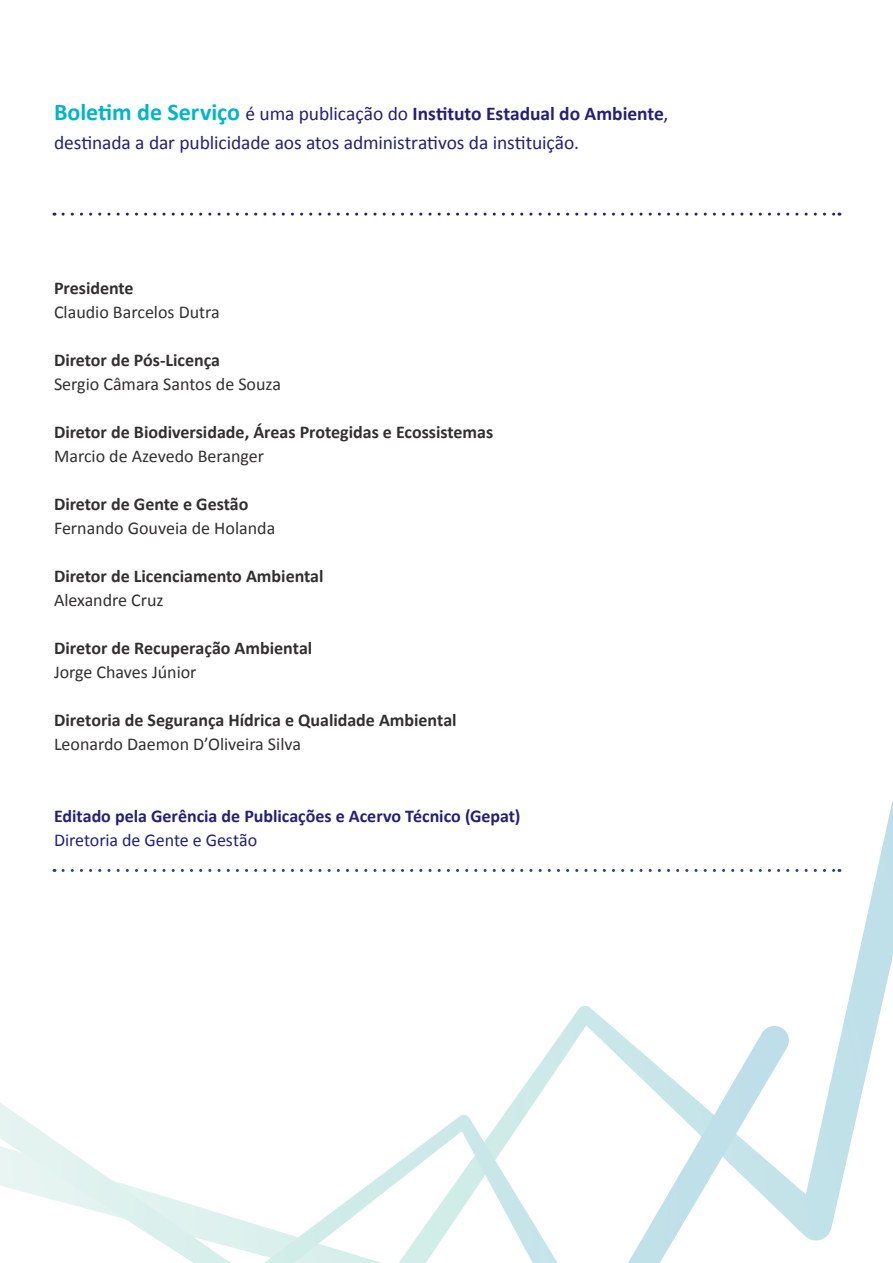
<style>
.page{position:relative;width:893px;height:1263px;background:#fff}
.page>*{position:absolute;margin:0;border:0;box-sizing:border-box;transform-origin:0 0}
.t1{font:700 19.5px "Calibri";letter-spacing:-.005em;color:#242076}
.t2{font:19.5px "Calibri";letter-spacing:-.005em;color:#242076}
.Negrito{font:700 18px "Calibri";color:#312f30}
.t3{font:18px "Calibri";color:#312f30}
.t4{font:700 18px "Calibri";color:#242076}
.t5{font:18px "Calibri";letter-spacing:-.005em;color:#242076}
.s1{font-size:24px;color:#00b5c8}
.s2{font-weight:400}
</style>
<div class="page">
<svg style="left:63px;top:213px;width:777px;height:3px"></svg>
<svg style="left:52px;top:801px;width:841px;height:440px"></svg>
<svg style="left:0;top:1024px;width:791px;height:239px"></svg>
<p class="t1" style="left:54px;top:101px;width:616px"><span class="s1">Boletim de Serviço</span> <span class="s2">é uma publicação do</span> Instituto Estadual do Ambiente<span class="s2">,</span></p>
<p class="t2" style="left:54px;top:130px;width:526px">destinada a dar publicidade aos atos administrativos da instituição.</p>
<p class="Negrito" style="left:54px;top:277px;width:81px">Presidente</p>
<p class="t3" style="left:54px;top:301px;width:167px">Claudio Barcelos Dutra</p>
<p class="Negrito" style="left:54px;top:349px;width:168px">Diretor de Pós-Licença</p>
<p class="t3" style="left:54px;top:373px;width:229px">Sergio Câmara Santos de Souza</p>
<p class="Negrito" style="left:54px;top:421px;width:441px">Diretor de Biodiversidade, Áreas Protegidas e Ecossistemas</p>
<p class="t3" style="left:54px;top:445px;width:212px">Marcio de Azevedo Beranger</p>
<p class="Negrito" style="left:54px;top:493px;width:196px">Diretor de Gente e Gestão</p>
<p class="t3" style="left:54px;top:517px;width:223px">Fernando Gouveia de Holanda</p>
<p class="Negrito" style="left:54px;top:565px;width:271px">Diretor de Licenciamento Ambiental</p>
<p class="t3" style="left:54px;top:589px;width:111px">Alexandre Cruz</p>
<p class="Negrito" style="left:54px;top:637px;width:260px">Diretor de Recuperação Ambiental</p>
<p class="t3" style="left:54px;top:661px;width:144px">Jorge Chaves Júnior</p>
<p class="Negrito" style="left:54px;top:709px;width:404px">Diretoria de Segurança Hídrica e Qualidade Ambiental</p>
<p class="t3" style="left:54px;top:733px;width:248px">Leonardo Daemon D’Oliveira Silva</p>
<p class="t4" style="left:54px;top:805px;width:468px">Editado pela Gerência de Publicações e Acervo Técnico (Gepat)</p>
<p class="t5" style="left:54px;top:829px;width:205px">Diretoria de Gente e Gestão</p>
</div>
